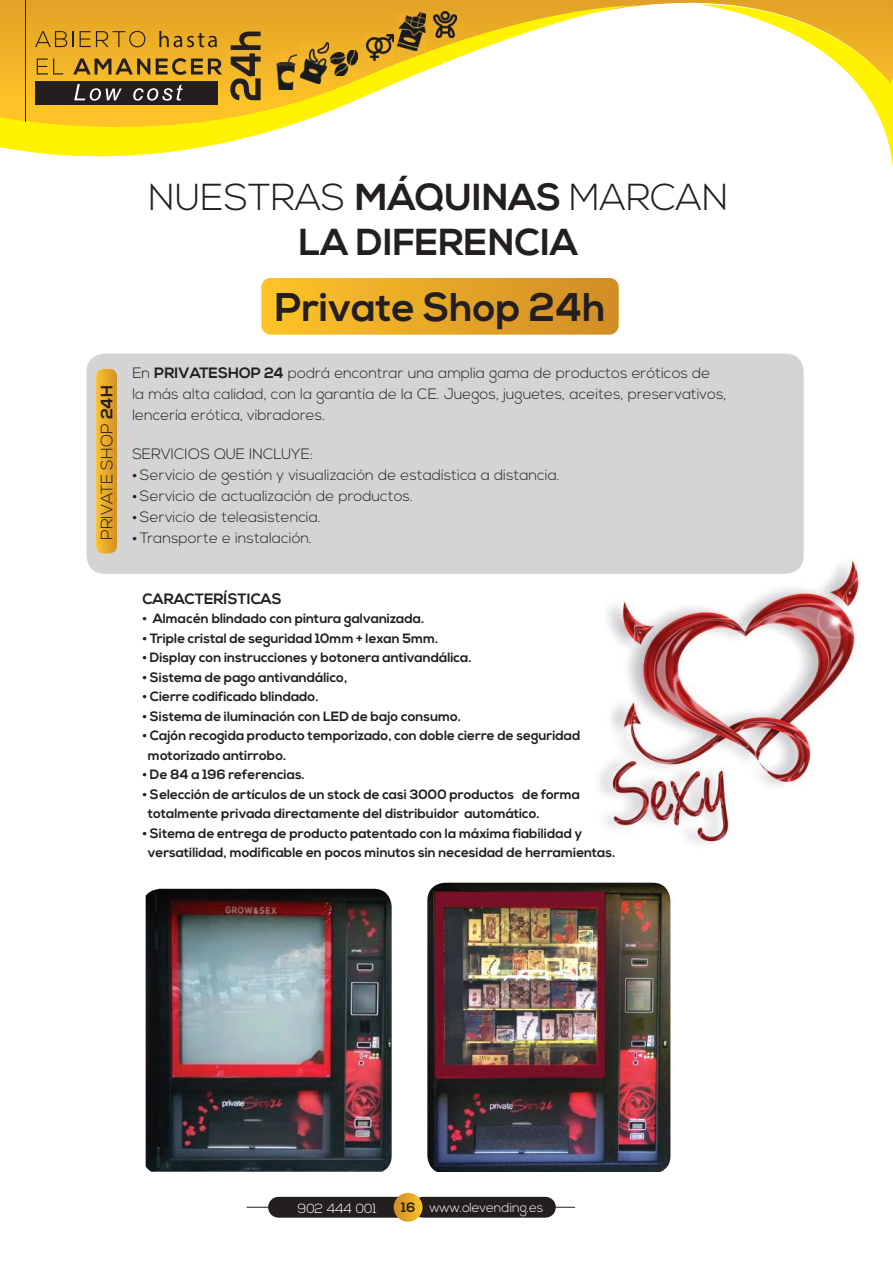
<style>
.page{position:relative;width:893px;height:1263px;background:#fff}
.page>*{position:absolute;margin:0;border:0;box-sizing:border-box;transform-origin:0 0}
.t1{font:700 40.05px "Nexa";color:#241f1f}
.t2{font:700 37.5px/45px "Nexa";color:#241f1f;text-align:center}
.t3{font:300 16.5px "Nexa";color:#241f1f}
.t4{font:300 15px/21px "Nexa";color:#241f1f}
.t5{font:700 15px "Nexa";color:#241f1f}
.t6{font:700 13.5px/19.5px "Nexa";color:#241f1f}
.t7{font:300 13.2px "Nexa";color:#fff}
.s1{font-weight:700}
.s2{font-weight:300}
.s3{font-weight:700;font-size:13.5px}
.s4{font-weight:700;font-size:13.5px;color:#241f1f}
</style>
<div class="page">
<div style="left:413px;top:1197px;width:143px;height:21px;background:#241f1f;border-radius:10px"></div>
<div style="left:268px;top:1197px;width:143px;height:21px;background:#241f1f;border-radius:10px"></div>
<div style="left:394px;top:1193px;width:28px;height:28px;background:linear-gradient(to right,#d08c27,#f9be28);border-radius:14px"></div>
<hr style="left:545px;top:1207px;width:30px;height:1px;background:#241f1f">
<svg style="left:247px;top:1207px;width:21px;height:1px"></svg>
<svg style="left:0;top:0;width:698px;height:6px;background:#e3a839"></svg>
<svg style="left:0;top:2px;width:641px;height:155px"></svg>
<svg style="left:35px;top:31px;width:32px;height:16px"></svg>
<svg style="left:73px;top:31px;width:1px;height:16px"></svg>
<svg style="left:80px;top:31px;width:65px;height:16px"></svg>
<svg style="left:159px;top:31px;width:58px;height:16px"></svg>
<svg style="left:37px;top:59px;width:26px;height:15px"></svg>
<svg style="left:73px;top:58px;width:77px;height:17px"></svg>
<svg style="left:156px;top:58px;width:66px;height:17px"></svg>
<div style="left:35px;top:81px;width:183px;height:24px;background:#241f1f"></div>
<svg style="left:74px;top:84px;width:48px;height:17px"></svg>
<svg style="left:133px;top:84px;width:50px;height:17px"></svg>
<svg style="left:230px;top:32px;width:31px;height:68px;background:#916e23"></svg>
<hr style="left:25px;top:0;width:1px;height:121px;background:#241f1f">
<img style="left:276px;top:54px;width:20px;height:36px">
<img style="left:300px;top:42px;width:28px;height:41px">
<img style="left:398px;top:13px;width:28px;height:37px">
<img style="left:366px;top:34px;width:27px;height:26px">
<img style="left:434px;top:11px;width:23px;height:27px">
<img style="left:331px;top:50px;width:27px;height:26px">
<svg style="left:698px;top:0;width:195px;height:169px"></svg>
<img style="left:598px;top:558px;width:261px;height:289px">
<img style="left:146px;top:889px;width:246px;height:283px">
<div style="left:87px;top:354px;width:717px;height:220px;background:#d5d4d5;border-radius:18px"></div>
<svg style="left:96px;top:369px;width:21px;height:184px;background:#e7a92a"></svg>
<img style="left:427px;top:883px;width:243px;height:289px">
<svg style="left:261px;top:278px;width:358px;height:57px;background:#e7a829"></svg>
<p class="t3" style="left:97px;top:540px;width:156px;rotate:-90deg">PRIVATE SHOP <span class="s1">24H</span></p>
<h2 class="t2" style="left:148px;top:176px;width:582px"><span class="s2">NUESTRAS</span> MÁQUINAS <span class="s2">MARCAN<br></span>LA DIFERENCIA</h2>
<h1 class="t1" style="left:275px;top:284px;width:332px">Private Shop 24h</h1>
<p class="t4" style="left:132px;top:363px;width:596px">En <span class="s1">PRIVATESHOP 24</span> podrá encontrar una amplia gama de productos eróticos de<br>la más alta calidad, con la garantía de la CE. Juegos, juguetes, aceites, preservativos, lencería erótica, vibradores.</p>
<p class="t4" style="left:132px;top:444px;width:182px">SERVICIOS QUE INCLUYE:</p>
<p class="t4" style="left:132px;top:465px;width:429px"><span class="s3">•</span> Servicio de gestión y visualización de estadística a distancia.</p>
<p class="t4" style="left:132px;top:486px;width:282px"><span class="s3">•</span> Servicio de actualización de productos.</p>
<p class="t4" style="left:132px;top:507px;width:190px"><span class="s3">•</span> Servicio de teleasistencia.</p>
<p class="t4" style="left:132px;top:528px;width:181px"><span class="s3">•</span> Transporte e instalación.</p>
<p class="t5" style="left:142px;top:590px;width:141px">CARACTERÍSTICAS</p>
<p class="t6" style="left:142px;top:609px;width:283px">• Almacén blindado con pintura galvanizada.</p>
<p class="t6" style="left:142px;top:629px;width:298px">• Triple cristal de seguridad 10mm + lexan 5mm.</p>
<p class="t6" style="left:142px;top:648px;width:331px">• Display con instrucciones y botonera antivandálica.</p>
<p class="t6" style="left:142px;top:668px;width:206px">• Sistema de pago antivandálico,</p>
<p class="t6" style="left:142px;top:687px;width:178px">• Cierre codificado blindado.</p>
<p class="t6" style="left:142px;top:707px;width:320px">• Sistema de iluminación con LED de bajo consumo.</p>
<p class="t6" style="left:148px;top:726px;width:434px;text-indent:-5px">• Cajón recogida producto temporizado, con doble cierre de seguridad motorizado antirrobo.</p>
<p class="t6" style="left:142px;top:765px;width:164px">• De 84 a 196 referencias.</p>
<p class="t6" style="left:148px;top:785px;width:434px;text-indent:-5px">• Selección de artículos de un stock de casi 3000 productos de forma totalmente privada directamente del distribuidor automático.</p>
<p class="t6" style="left:148px;top:824px;width:469px;text-indent:-5px">• Sitema de entrega de producto patentado con la máxima fiabilidad y versatilidad, modificable en pocos minutos sin necesidad de herramientas.</p>
<p class="t7" style="left:298px;top:1201px;width:81px">902 444 001</p>
<p class="t7" style="left:401px;top:1200px;width:144px"><span class="s4">16</span> www.olevending.es</p>
</div>
